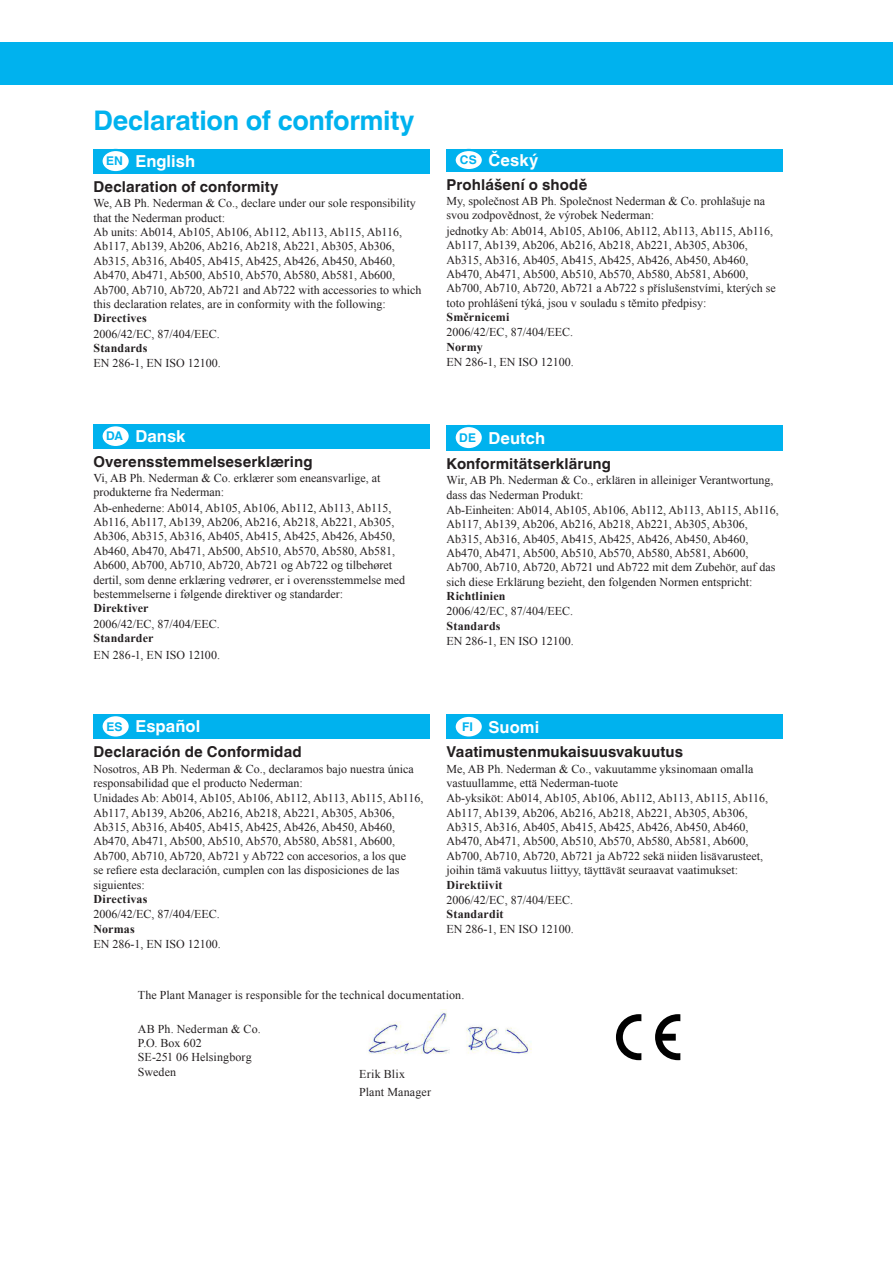
<style>
.page{position:relative;width:893px;height:1263px;background:#fff}
.page>*{position:absolute;margin:0;border:0;box-sizing:border-box;transform-origin:0 0}
.Heading_-_Figures_pa{font:700 27px "Helvetica Linotype";letter-spacing:-.01em;color:#00b2ee}
.Language_heading{font:700 16.5px "Helvetica Linotype";letter-spacing:.005em;color:#fff}
.Decleration_heading{font:700 15px "Helvetica Linotype";letter-spacing:.005em;color:#231f20}
.decleration_body{font:12px/14.4px "Times New Roman";color:#231f20}
.directives_and_stand{font:700 12px "Times New Roman";letter-spacing:.015em;color:#231f20}
.Body_after_heading_4{font:12px "Times New Roman";letter-spacing:.01em;color:#231f20}
.directives_and_stand-2{font:12px "Times New Roman";color:#231f20}
.technical_manager_te{font:12px "Times New Roman";letter-spacing:.005em;color:#231f20}
.Symbols_-_Language_t{font:700 12px "Helvetica Linotype";letter-spacing:.015em;color:#00b2ee}
</style>
<div class="page">
<div style="left:0;top:43px;width:893px;height:42px;background:#00b2ee"></div>
<div style="left:94px;top:149px;width:336px;height:24px;background:#00b2ee"></div>
<div style="left:101px;top:150px;width:29px;height:22px;background:#fff;border-radius:50%"></div>
<div style="left:100px;top:149px;width:31px;height:24px;border:2px solid #00b2ee;border-radius:50%"></div>
<div style="left:447px;top:715px;width:336px;height:24px;background:#00b2ee"></div>
<div style="left:455px;top:716px;width:28px;height:22px;background:#fff;border-radius:50%"></div>
<div style="left:453px;top:715px;width:31px;height:24px;border:2px solid #00b2ee;border-radius:50%"></div>
<div style="left:447px;top:425px;width:336px;height:25px;background:#00b2ee"></div>
<div style="left:455px;top:426px;width:28px;height:23px;background:#fff;border-radius:50%"></div>
<div style="left:453px;top:425px;width:31px;height:25px;border:2px solid #00b2ee;border-radius:50%"></div>
<div style="left:94px;top:714px;width:336px;height:25px;background:#00b2ee"></div>
<svg style="left:101px;top:715px;width:29px;height:23px"></svg>
<div style="left:100px;top:714px;width:31px;height:25px;border:2px solid #00b2ee;border-radius:50%"></div>
<div style="left:94px;top:424px;width:336px;height:24px;background:#00b2ee"></div>
<div style="left:101px;top:425px;width:29px;height:22px;background:#fff;border-radius:50%"></div>
<div style="left:100px;top:424px;width:31px;height:24px;border:2px solid #00b2ee;border-radius:50%"></div>
<img style="left:368px;top:1009px;width:163px;height:45px">
<svg style="left:655px;top:1014px;width:25px;height:46px"></svg>
<svg style="left:616px;top:1014px;width:25px;height:46px"></svg>
<div style="left:447px;top:149px;width:336px;height:22px;background:#00b2ee"></div>
<div style="left:455px;top:150px;width:28px;height:20px;background:#fff;border-radius:50%"></div>
<div style="left:453px;top:149px;width:31px;height:22px;border:2px solid #00b2ee;border-radius:50%"></div>
<p class="Heading_-_Figures_pa" style="left:94px;top:105px;width:323px">Declaration of conformity</p>
<p class="Symbols_-_Language_t" style="left:106px;top:154px;width:18px">EN</p>
<p class="Language_heading" style="left:135px;top:152px;width:61px">English</p>
<p class="Decleration_heading" style="left:94px;top:178px;width:186px">Declaration of conformity</p>
<p class="decleration_body" style="left:94px;top:196px;width:329px">We, AB Ph. Nederman &amp; Co., declare under our sole responsibility that the Nederman product:<br>Ab units: Ab014, Ab105, Ab106, Ab112, Ab113, Ab115, Ab116, Ab117, Ab139, Ab206, Ab216, Ab218, Ab221, Ab305, Ab306, Ab315, Ab316, Ab405, Ab415, Ab425, Ab426, Ab450, Ab460, Ab470, Ab471, Ab500, Ab510, Ab570, Ab580, Ab581, Ab600, Ab700, Ab710, Ab720, Ab721 and Ab722 with accessories to which this declaration relates, are in conformity with the following:</p>
<p class="directives_and_stand" style="left:94px;top:310px;width:55px">Directives</p>
<p class="decleration_body" style="left:94px;top:326px;width:128px">2006/42/EC, 87/404/EEC.</p>
<p class="directives_and_stand" style="left:94px;top:340px;width:55px">Standards</p>
<p class="decleration_body" style="left:94px;top:356px;width:129px">EN 286-1, EN ISO 12100.</p>
<p class="Symbols_-_Language_t" style="left:460px;top:153px;width:18px">CS</p>
<p class="Language_heading" style="left:488px;top:151px;width:51px">Český</p>
<p class="Decleration_heading" style="left:447px;top:176px;width:142px">Prohlášení o shodě</p>
<p class="decleration_body" style="left:447px;top:194px;width:320px">My, společnost AB Ph. Společnost Nederman &amp; Co. prohlašuje na svou zodpovědnost, že výrobek Nederman:</p>
<p class="decleration_body" style="left:447px;top:223px;width:331px">jednotky Ab: Ab014, Ab105, Ab106, Ab112, Ab113, Ab115, Ab116, Ab117, Ab139, Ab206, Ab216, Ab218, Ab221, Ab305, Ab306, Ab315, Ab316, Ab405, Ab415, Ab425, Ab426, Ab450, Ab460, Ab470, Ab471, Ab500, Ab510, Ab570, Ab580, Ab581, Ab600, Ab700, Ab710, Ab720, Ab721 a Ab722 s příslušenstvími, kterých se toto prohlášení týká, jsou v souladu s těmito předpisy:</p>
<p class="directives_and_stand" style="left:447px;top:309px;width:64px">Směrnicemi</p>
<p class="decleration_body" style="left:447px;top:325px;width:128px">2006/42/EC, 87/404/EEC.</p>
<p class="directives_and_stand" style="left:447px;top:338px;width:38px">Normy</p>
<p class="decleration_body" style="left:447px;top:355px;width:129px">EN 286-1, EN ISO 12100.</p>
<p class="Symbols_-_Language_t" style="left:106px;top:429px;width:19px">DA</p>
<p class="Language_heading" style="left:135px;top:427px;width:52px">Dansk</p>
<p class="Decleration_heading" style="left:94px;top:453px;width:221px">Overensstemmelseserklæring</p>
<p class="decleration_body" style="left:94px;top:471px;width:288px">Vi, AB Ph. Nederman &amp; Co. erklærer som eneansvarlige, at produkterne fra Nederman:</p>
<p class="decleration_body" style="left:94px;top:500px;width:313px">Ab-enhederne: Ab014, Ab105, Ab106, Ab112, Ab113, Ab115, Ab116, Ab117, Ab139, Ab206, Ab216, Ab218, Ab221, Ab305, Ab306, Ab315, Ab316, Ab405, Ab415, Ab425, Ab426, Ab450, Ab460, Ab470, Ab471, Ab500, Ab510, Ab570, Ab580, Ab581, Ab600, Ab700, Ab710, Ab720, Ab721 og Ab722 og tilbehøret dertil, som denne erklæring vedrører, er i overensstemmelse med bestemmelserne i følgende direktiver og standarder:</p>
<p class="directives_and_stand" style="left:94px;top:600px;width:56px">Direktiver</p>
<p class="decleration_body" style="left:94px;top:616px;width:128px">2006/42/EC, 87/404/EEC.</p>
<p class="directives_and_stand" style="left:94px;top:630px;width:61px">Standarder</p>
<p class="technical_manager_te" style="left:94px;top:647px;width:128px">EN 286-1, EN ISO 12100.</p>
<p class="Symbols_-_Language_t" style="left:459px;top:431px;width:18px">DE</p>
<p class="Language_heading" style="left:488px;top:428px;width:58px">Deutch</p>
<p class="Decleration_heading" style="left:447px;top:455px;width:166px">Konformitätserklärung</p>
<p class="decleration_body" style="left:447px;top:473px;width:328px">Wir, AB Ph. Nederman &amp; Co., erklären in alleiniger Verantwortung, dass das Nederman Produkt:</p>
<p class="decleration_body" style="left:447px;top:502px;width:334px">Ab-Einheiten: Ab014, Ab105, Ab106, Ab112, Ab113, Ab115, Ab116, Ab117, Ab139, Ab206, Ab216, Ab218, Ab221, Ab305, Ab306, Ab315, Ab316, Ab405, Ab415, Ab425, Ab426, Ab450, Ab460, Ab470, Ab471, Ab500, Ab510, Ab570, Ab580, Ab581, Ab600, Ab700, Ab710, Ab720, Ab721 und Ab722 mit dem Zubehör, auf das sich diese Erklärung bezieht, den folgenden Normen entspricht:</p>
<p class="directives_and_stand" style="left:447px;top:588px;width:60px">Richtlinien</p>
<p class="decleration_body" style="left:447px;top:604px;width:128px">2006/42/EC, 87/404/EEC.</p>
<p class="directives_and_stand" style="left:447px;top:617px;width:55px">Standards</p>
<p class="decleration_body" style="left:447px;top:634px;width:129px">EN 286-1, EN ISO 12100.</p>
<p class="Symbols_-_Language_t" style="left:107px;top:719px;width:18px">ES</p>
<p class="Language_heading" style="left:135px;top:717px;width:66px">Español</p>
<p class="Decleration_heading" style="left:94px;top:743px;width:210px">Declaración de Conformidad</p>
<p class="decleration_body" style="left:94px;top:761px;width:322px">Nosotros, AB Ph. Nederman &amp; Co., declaramos bajo nuestra única responsabilidad que el producto Nederman:</p>
<p class="decleration_body" style="left:94px;top:791px;width:331px">Unidades Ab: Ab014, Ab105, Ab106, Ab112, Ab113, Ab115, Ab116, Ab117, Ab139, Ab206, Ab216, Ab218, Ab221, Ab305, Ab306, Ab315, Ab316, Ab405, Ab415, Ab425, Ab426, Ab450, Ab460, Ab470, Ab471, Ab500, Ab510, Ab570, Ab580, Ab581, Ab600, Ab700, Ab710, Ab720, Ab721 y Ab722 con accesorios, a los que<br>se refiere esta declaración, cumplen con las disposiciones de las siguientes:</p>
<p class="directives_and_stand" style="left:94px;top:891px;width:55px">Directivas</p>
<p class="decleration_body" style="left:94px;top:907px;width:128px">2006/42/EC, 87/404/EEC.</p>
<p class="directives_and_stand" style="left:94px;top:920px;width:43px">Normas</p>
<p class="decleration_body" style="left:94px;top:936px;width:129px">EN 286-1, EN ISO 12100.</p>
<p class="Symbols_-_Language_t" style="left:462px;top:720px;width:12px">FI</p>
<p class="Language_heading" style="left:488px;top:717px;width:52px">Suomi</p>
<p class="Decleration_heading" style="left:447px;top:743px;width:238px">Vaatimustenmukaisuusvakuutus</p>
<p class="decleration_body" style="left:447px;top:761px;width:308px">Me, AB Ph. Nederman &amp; Co., vakuutamme yksinomaan omalla vastuullamme, että Nederman-tuote</p>
<p class="decleration_body" style="left:447px;top:791px;width:323px">Ab-yksiköt: Ab014, Ab105, Ab106, Ab112, Ab113, Ab115, Ab116, Ab117, Ab139, Ab206, Ab216, Ab218, Ab221, Ab305, Ab306, Ab315, Ab316, Ab405, Ab415, Ab425, Ab426, Ab450, Ab460, Ab470, Ab471, Ab500, Ab510, Ab570, Ab580, Ab581, Ab600, Ab700, Ab710, Ab720, Ab721 ja Ab722 sekä niiden lisävarusteet, joihin tämä vakuutus liittyy, täyttävät seuraavat vaatimukset:</p>
<p class="directives_and_stand" style="left:447px;top:876px;width:57px">Direktiivit</p>
<p class="decleration_body" style="left:447px;top:892px;width:128px">2006/42/EC, 87/404/EEC.</p>
<p class="directives_and_stand" style="left:447px;top:906px;width:58px">Standardit</p>
<p class="directives_and_stand-2" style="left:447px;top:920px;width:129px">EN 286-1, EN ISO 12100.</p>
<p class="decleration_body" style="left:138px;top:988px;width:328px">The Plant Manager is responsible for the technical documentation.</p>
<p class="Body_after_heading_4" style="left:138px;top:1020px;width:124px">AB Ph. Nederman &amp; Co.</p>
<p class="Body_after_heading_4" style="left:138px;top:1035px;width:65px">P.O. Box 602</p>
<p class="Body_after_heading_4" style="left:138px;top:1049px;width:115px">SE-251 06 Helsingborg</p>
<p class="Body_after_heading_4" style="left:138px;top:1064px;width:40px">Sweden</p>
<p class="Body_after_heading_4" style="left:359px;top:1065px;width:47px">Erik Blix</p>
<p class="Body_after_heading_4" style="left:359px;top:1084px;width:73px">Plant Manager</p>
</div>
